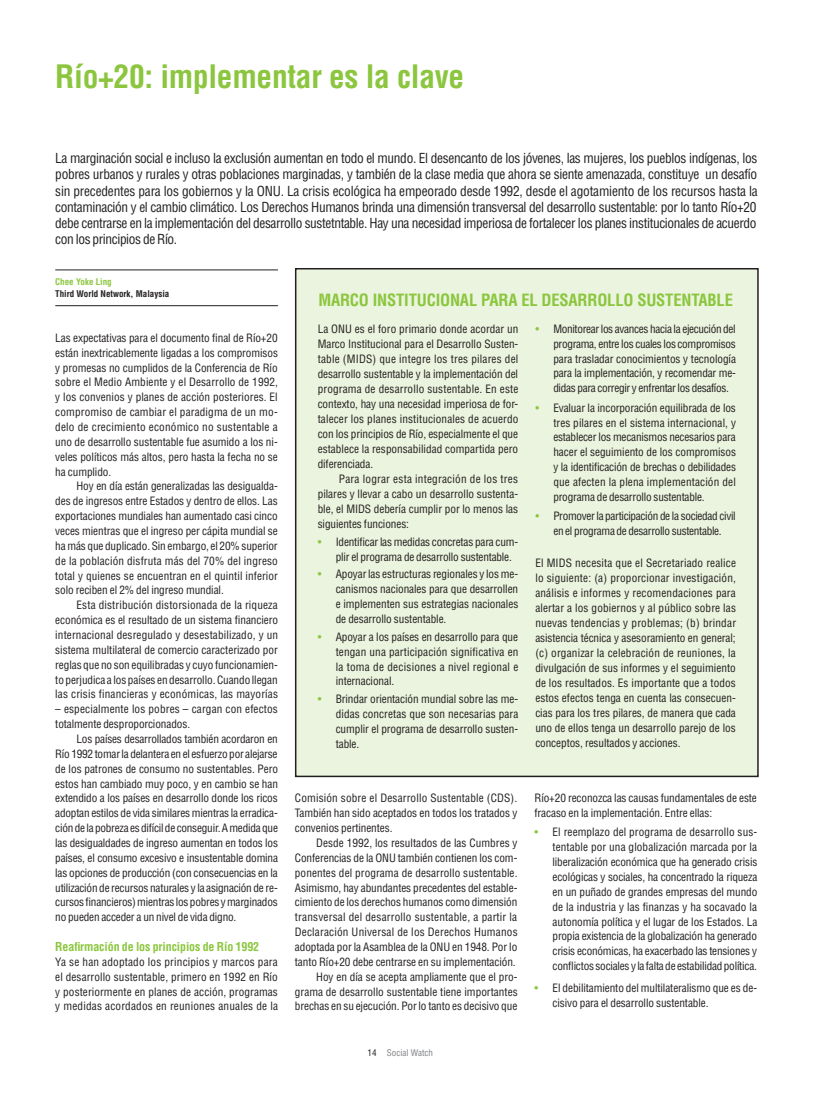
<style>
.page{position:relative;width:821px;height:1106px;background:#fff}
.page>*{position:absolute;margin:0;border:0;box-sizing:border-box;transform-origin:0 0}
.t1{font:700 condensed 31.5px "Helvetica";letter-spacing:-.01em;color:#8bc63e}
.t2{font:700 condensed 16.5px "Helvetica";letter-spacing:-.01em;color:#8bc63e}
.t3{font:condensed 13.5px/16.2px "Helvetica";letter-spacing:-.03em;color:#231f20;text-align:justify}
.t4{font:700 condensed 12px "Helvetica";letter-spacing:-.01em;color:#8bc63e}
.t5{font:condensed 11.25px/14.9px "Helvetica";letter-spacing:-.01em;color:#231f20;text-align:justify}
.t6{font:condensed 11.25px/14.9px "Helvetica";letter-spacing:-.03em;color:#231f20;text-align:center}
.t7{font:condensed 11.25px/14.9px "Helvetica";letter-spacing:.015em;color:#231f20}
.t8{font:700 condensed 9px "Helvetica";color:#231f20}
.t9{font:condensed 9px "Helvetica";color:#808285}
.t10{font:700 condensed 9px "Helvetica";color:#8bc63e}
.s1{color:#8bc63e}
.s2{color:#231f20}
</style>
<div class="page">
<hr style="left:55px;top:270px;width:223px;height:1px;background:#231f20">
<hr style="left:55px;top:305px;width:223px;height:1px;background:#231f20">
<div style="left:296px;top:269px;width:462px;height:507px;background:#ebf4de"></div>
<div style="left:295px;top:268px;width:463px;height:509px;border:2px solid #231f20"></div>
<h1 class="t1" style="left:55px;top:57px;width:410px">Río+20: implementar es la clave</h1>
<p class="t3" style="left:55px;top:150px;width:704px">La marginación social e incluso la exclusión aumentan en todo el mundo. El desencanto de los jóvenes, las mujeres, los pueblos indígenas, los pobres urbanos y rurales y otras poblaciones marginadas, y también de la clase media que ahora se siente amenazada, constituye un desafío sin precedentes para los gobiernos y la ONU. La crisis ecológica ha empeorado desde 1992, desde el agotamiento de los recursos hasta la contaminación y el cambio climático. Los Derechos Humanos brinda una dimensión transversal del desarrollo sustentable: por lo tanto Río+20 debe centrarse en la implementación del desarrollo sustetntable. Hay una necesidad imperiosa de fortalecer los planes institucionales de acuerdo con los principios de Río.</p>
<p class="t10" style="left:55px;top:276px;width:58px">Chee Yoke Ling</p>
<p class="t8" style="left:55px;top:288px;width:116px">Third World Network, Malaysia</p>
<p class="t5" style="left:55px;top:330px;width:224px">Las expectativas para el documento final de Río+20 están inextricablemente ligadas a los compromisos y promesas no cumplidos de la Conferencia de Río sobre el Medio Ambiente y el Desarrollo de 1992, y los convenios y planes de acción posteriores. El compromiso de cambiar el paradigma de un mo&shy;delo de crecimiento económico no sustentable a uno de desarrollo sustentable fue asumido a los ni&shy;veles políticos más altos, pero hasta la fecha no se ha cumplido.</p>
<p class="t5" style="left:55px;top:478px;width:224px;text-indent:21px">Hoy en día están generalizadas las desigualda&shy;des de ingresos entre Estados y dentro de ellos. Las exportaciones mundiales han aumentado casi cinco veces mientras que el ingreso per cápita mundial se ha más que duplicado. Sin embargo, el 20% superior de la población disfruta más del 70% del ingreso total y quienes se encuentran en el quintil inferior solo reciben el 2% del ingreso mundial.</p>
<p class="t5" style="left:55px;top:597px;width:224px;text-indent:21px">Esta distribución distorsionada de la riqueza económica es el resultado de un sistema financiero internacional desregulado y desestabilizado, y un sistema multilateral de comercio caracterizado por reglas que no son equilibradas y cuyo funcionamien&shy;to perjudica a los países en desarrollo. Cuando llegan las crisis financieras y económicas, las mayorías</p>
<p class="t7" style="left:55px;top:701px;width:224px">– especialmente los pobres – cargan con efectos totalmente desproporcionados.</p>
<p class="t5" style="left:55px;top:731px;width:224px;text-indent:21px">Los países desarrollados también acordaron en Río 1992 tomar la delantera en el esfuerzo por alejarse de los patrones de consumo no sustentables. Pero estos han cambiado muy poco, y en cambio se han extendido a los países en desarrollo donde los ricos adoptan estilos de vida similares mientras la erradica&shy;ción de la pobreza es difícil de conseguir. A medida que las desigualdades de ingreso aumentan en todos los países, el consumo excesivo e insustentable domina las opciones de producción (con consecuencias en la utilización de recursos naturales y la asignación de re&shy;cursos financieros) mientras los pobres y marginados no pueden acceder a un nivel de vida digno.</p>
<p class="t4" style="left:55px;top:939px;width:205px">Reafirmación de los principios de Río 1992</p>
<p class="t5" style="left:55px;top:954px;width:224px">Ya se han adoptado los principios y marcos para el desarrollo sustentable, primero en 1992 en Río y posteriormente en planes de acción, programas y medidas acordados en reuniones anuales de la</p>
<h2 class="t2" style="left:318px;top:289px;width:32px">Marco</h2>
<h2 class="t2" style="left:373px;top:289px;width:23px">institucio</h2>
<h2 class="t2" style="left:450px;top:289px;width:138px">nal para el desarrollo</h2>
<h2 class="t2" style="left:637px;top:289px;width:10px">suste</h2>
<h2 class="t2" style="left:681px;top:289px;width:35px">ntable</h2>
<p class="t5" style="left:318px;top:321px;width:202px">La ONU es el foro primario donde acordar un Marco Institucional para el Desarrollo Susten&shy;table (MIDS) que integre los tres pilares del desarrollo sustentable y la implementación del programa de desarrollo sustentable. En este contexto, hay una necesidad imperiosa de for&shy;talecer los planes institucionales de acuerdo con los principios de Río, especialmente el que establece la responsabilidad compartida pero diferenciada.</p>
<p class="t5" style="left:318px;top:471px;width:202px;text-indent:21px">Para lograr esta integración de los tres pilares y llevar a cabo un desarrollo sustenta&shy;ble, el MIDS debería cumplir por lo menos las siguientes funciones:</p>
<p class="t5" style="left:336px;top:534px;width:184px;text-indent:-18px"><span class="s1">•</span> Identificar las medidas concretas para cum&shy;plir el programa de desarrollo sustentable.</p>
<p class="t5" style="left:336px;top:566px;width:184px;text-indent:-18px"><span class="s1">•</span> Apoyar las estructuras regionales y los me&shy;canismos nacionales para que desarrollen e implementen sus estrategias nacionales de desarrollo sustentable.</p>
<p class="t5" style="left:336px;top:629px;width:184px;text-indent:-18px"><span class="s1">•</span> Apoyar a los países en desarrollo para que tengan una participación significativa en la toma de decisiones a nivel regional e internacional.</p>
<p class="t5" style="left:336px;top:691px;width:184px;text-indent:-18px"><span class="s1">•</span> Brindar orientación mundial sobre las me&shy;didas concretas que son necesarias para cumplir el programa de desarrollo susten&shy;table.</p>
<p class="t5" style="left:553px;top:321px;width:184px;text-indent:-18px"><span class="s1">•</span> Monitorear los avances hacia la ejecución del programa, entre los cuales los compromisos para trasladar conocimientos y tecnología para la implementación, y recomendar me&shy;didas para corregir y enfrentar los desafíos.</p>
<p class="t5" style="left:553px;top:400px;width:184px;text-indent:-18px"><span class="s1">•</span> Evaluar la incorporación equilibrada de los tres pilares en el sistema internacional, y establecer los mecanismos necesarios para hacer el seguimiento de los compromisos y la identificación de brechas o debilidades que afecten la plena implementación del programa de desarrollo sustentable.</p>
<p class="t6" style="left:535px;top:508px;width:202px"><span class="s1">•</span> Promover la participación de la sociedad civil en el programa de desarrollo sustentable.</p>
<p class="t5" style="left:535px;top:555px;width:202px">El MIDS necesita que el Secretariado realice lo siguiente: (a) proporcionar investigación, análisis e informes y recomendaciones para alertar a los gobiernos y al público sobre las nuevas tendencias y problemas; (b) brindar asistencia técnica y asesoramiento en general; (c) organizar la celebración de reuniones, la divulgación de sus informes y el seguimiento de los resultados. Es importante que a todos estos efectos tenga en cuenta las consecuen&shy;cias para los tres pilares, de manera que cada uno de ellos tenga un desarrollo parejo de los conceptos, resultados y acciones.</p>
<p class="t5" style="left:295px;top:790px;width:224px">Comisión sobre el Desarrollo Sustentable (CDS).<br>También han sido aceptados en todos los tratados y convenios pertinentes.</p>
<p class="t5" style="left:295px;top:835px;width:224px;text-align:right">Desde 1992, los resultados de las Cumbres y Conferencias de la ONU también contienen los com&shy;ponentes del programa de desarrollo sustentable.<br>Asimismo, hay abundantes precedentes del estable&shy;cimiento de los derechos humanos como dimensión transversal del desarrollo sustentable, a partir la Declaración Universal de los Derechos Humanos adoptada por la Asamblea de la ONU en 1948. Por lo tanto Río+20 debe centrarse en su implementación.<br>Hoy en día se acepta ampliamente que el pro&shy;grama de desarrollo sustentable tiene importantes brechas en su ejecución. Por lo tanto es decisivo que</p>
<p class="t9" style="left:367px;top:1047px;width:67px"><span class="s2">14</span> Social Watch</p>
<p class="t5" style="left:534px;top:790px;width:224px">Río+20 reconozca las causas fundamentales de este fracaso en la implementación. Entre ellas:</p>
<p class="t5" style="left:552px;top:824px;width:206px;text-indent:-18px"><span class="s1">•</span> El reemplazo del programa de desarrollo sus&shy;tentable por una globalización marcada por la liberalización económica que ha generado crisis ecológicas y sociales, ha concentrado la riqueza en un puñado de grandes empresas del mundo de la industria y las finanzas y ha socavado la autonomía política y el lugar de los Estados. La propia existencia de la globalización ha generado crisis económicas, ha exacerbado las tensiones y conflictos sociales y la falta de estabilidad política.</p>
<p class="t5" style="left:552px;top:980px;width:206px;text-indent:-18px"><span class="s1">•</span> El debilitamiento del multilateralismo que es de&shy;cisivo para el desarrollo sustentable.</p>
</div>
